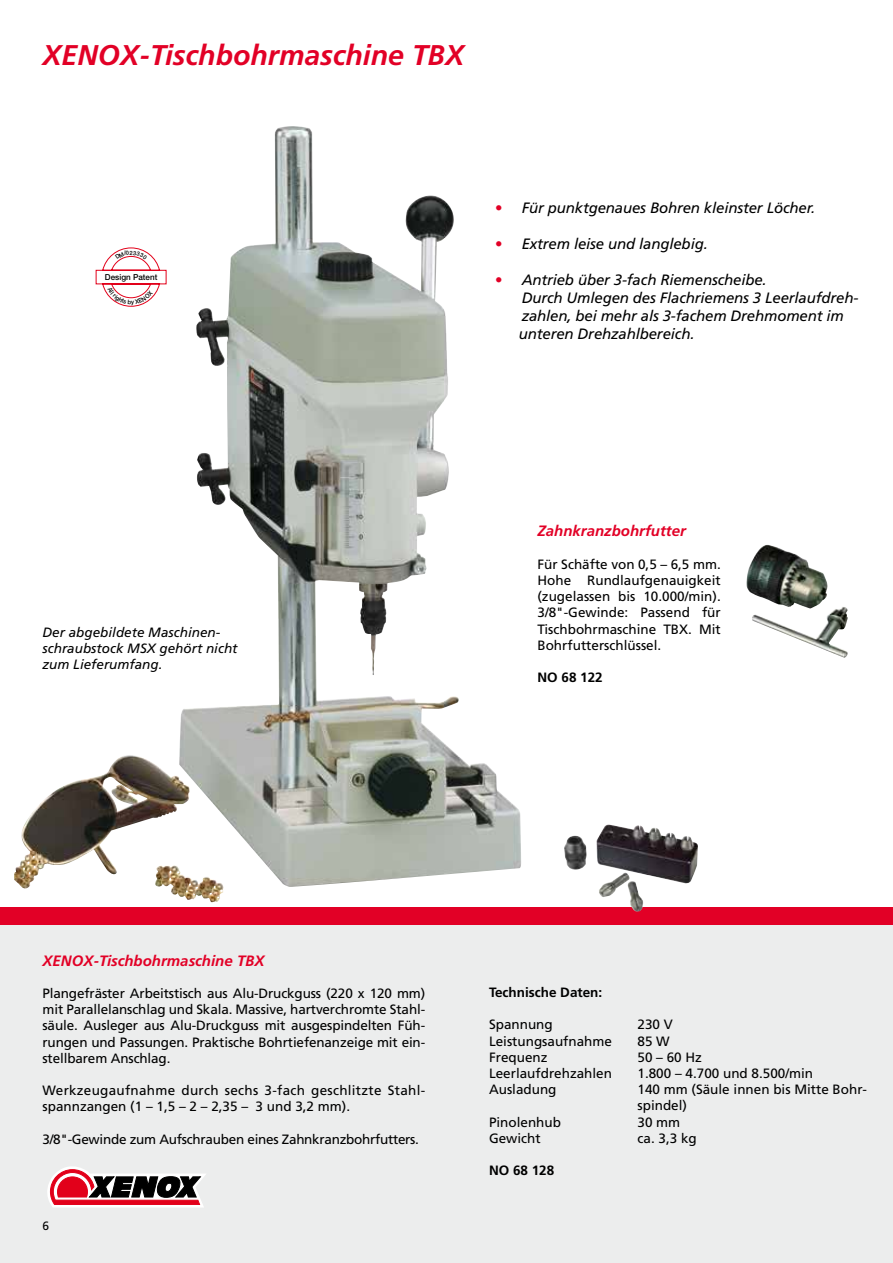
<style>
.page{position:relative;width:893px;height:1263px;background:#fff}
.page>*{position:absolute;margin:0;border:0;box-sizing:border-box;transform-origin:0 0}
.t1{font:italic 700 28.5px "Frutiger";color:#e20026}
.t2{font:italic 15px/18px "Frutiger";letter-spacing:-.01em;color:#000}
.t3{font:italic 700 15px "Frutiger";color:#e20026}
.t4{font:13.5px/16.2px "Frutiger";color:#000;text-align:justify}
.t5{font:13.5px/16.2px "Frutiger";letter-spacing:.02em;color:#000}
.t6{font:italic 13.5px/16.2px "Frutiger";color:#000}
.t7{font:13.5px "Frutiger";letter-spacing:-.02em;color:#000}
.t8{font:700 13.5px "Frutiger";color:#000}
.t9{font:12px "Frutiger";color:#000}
.t10{font:500 8.25px "Helvetica Neue LT Std";color:#000}
.s1{color:#e20026}
</style>
<div class="page">
<div style="left:0;top:918px;width:893px;height:345px;background:#eceded"></div>
<div style="left:0;top:908px;width:893px;height:17px;background:#e20026"></div>
<svg style="left:47px;top:1166px;width:159px;height:41px"></svg>
<img style="left:179px;top:128px;width:342px;height:760px">
<img style="left:746px;top:545px;width:102px;height:113px">
<img style="left:564px;top:824px;width:134px;height:88px">
<svg style="left:95px;top:247px;width:72px;height:60px"></svg>
<h1 class="t1" style="left:43px;top:38px;width:423px">XENOX-Tischbohrmaschine TBX</h1>
<p class="t10" style="left:105px;top:272px;width:54px">Design Patent</p>
<p class="t2" style="left:495px;top:199px;width:322px"><span class="s1">•</span> Für punktgenaues Bohren kleinster Löcher.</p>
<p class="t2" style="left:495px;top:235px;width:215px"><span class="s1">•</span> Extrem leise und langlebig.</p>
<p class="t2" style="left:519px;top:271px;width:341px;text-indent:-24px"><span class="s1">•</span> Antrieb über 3-fach Riemenscheibe.<br>Durch Umlegen des Flachriemens 3 Leerlaufdreh&shy;zahlen, bei mehr als 3-fachem Drehmoment im unteren Drehzahlbereich.</p>
<p class="t6" style="left:43px;top:624px;width:197px">Der abgebildete Maschinen&shy;schraubstock MSX gehört nicht zum Lieferumfang.</p>
<p class="t3" style="left:537px;top:522px;width:150px">Zahnkranzbohrfutter</p>
<p class="t4" style="left:537px;top:556px;width:185px">Für Schäfte von 0,5 – 6,5 mm.<br>Hohe Rundlaufgenauigkeit (zugelassen bis 10.000/min).<br>3/8"-Gewinde: Passend für Tischbohrmaschine TBX. Mit Bohrfutterschlüssel.</p>
<p class="t8" style="left:537px;top:670px;width:67px">NO 68 122</p>
<p class="t3" style="left:43px;top:952px;width:223px">XENOX-Tischbohrmaschine TBX</p>
<p class="t4" style="left:43px;top:985px;width:384px">Plangefräster Arbeitstisch aus Alu-Druckguss (220 x 120 mm) mit Parallelanschlag und Skala. Massive, hartverchromte Stahl&shy;säule. Ausleger aus Alu-Druckguss mit ausgespindelten Füh&shy;rungen und Passungen. Praktische Bohrtiefenanzeige mit ein&shy;stellbarem Anschlag.</p>
<p class="t5" style="left:43px;top:1082px;width:384px">Werkzeugaufnahme durch sechs 3-fach geschlitzte Stahl&shy;spannzangen (1 – 1,5 – 2 – 2,35 – 3 und 3,2 mm).</p>
<p class="t7" style="left:43px;top:1131px;width:378px">3/8"-Gewinde zum Aufschrauben eines Zahnkranzbohrfutters.</p>
<p class="t9" style="left:43px;top:1218px;width:8px">6</p>
<p class="t8" style="left:489px;top:984px;width:115px">Technische Daten:</p>
<p class="t4" style="left:489px;top:1016px;width:65px">Spannung</p>
<p class="t4" style="left:637px;top:1016px;width:37px">230 V</p>
<p class="t4" style="left:489px;top:1032px;width:125px">Leistungsaufnahme</p>
<p class="t4" style="left:637px;top:1032px;width:34px">85 W</p>
<p class="t4" style="left:489px;top:1049px;width:60px">Frequenz</p>
<p class="t4" style="left:637px;top:1049px;width:66px">50 – 60 Hz</p>
<p class="t4" style="left:489px;top:1065px;width:125px">Leerlaufdrehzahlen</p>
<p class="t4" style="left:637px;top:1065px;width:177px">1.800 – 4.700 und 8.500/min</p>
<p class="t4" style="left:489px;top:1081px;width:69px">Ausladung</p>
<p class="t4" style="left:637px;top:1081px;width:231px">140 mm (Säule innen bis Mitte Bohr&shy;spindel)</p>
<p class="t4" style="left:489px;top:1113px;width:74px">Pinolenhub</p>
<p class="t4" style="left:637px;top:1113px;width:44px">30 mm</p>
<p class="t4" style="left:489px;top:1130px;width:53px">Gewicht</p>
<p class="t4" style="left:637px;top:1130px;width:61px">ca. 3,3 kg</p>
<p class="t8" style="left:489px;top:1162px;width:67px">NO 68 128</p>
</div>
